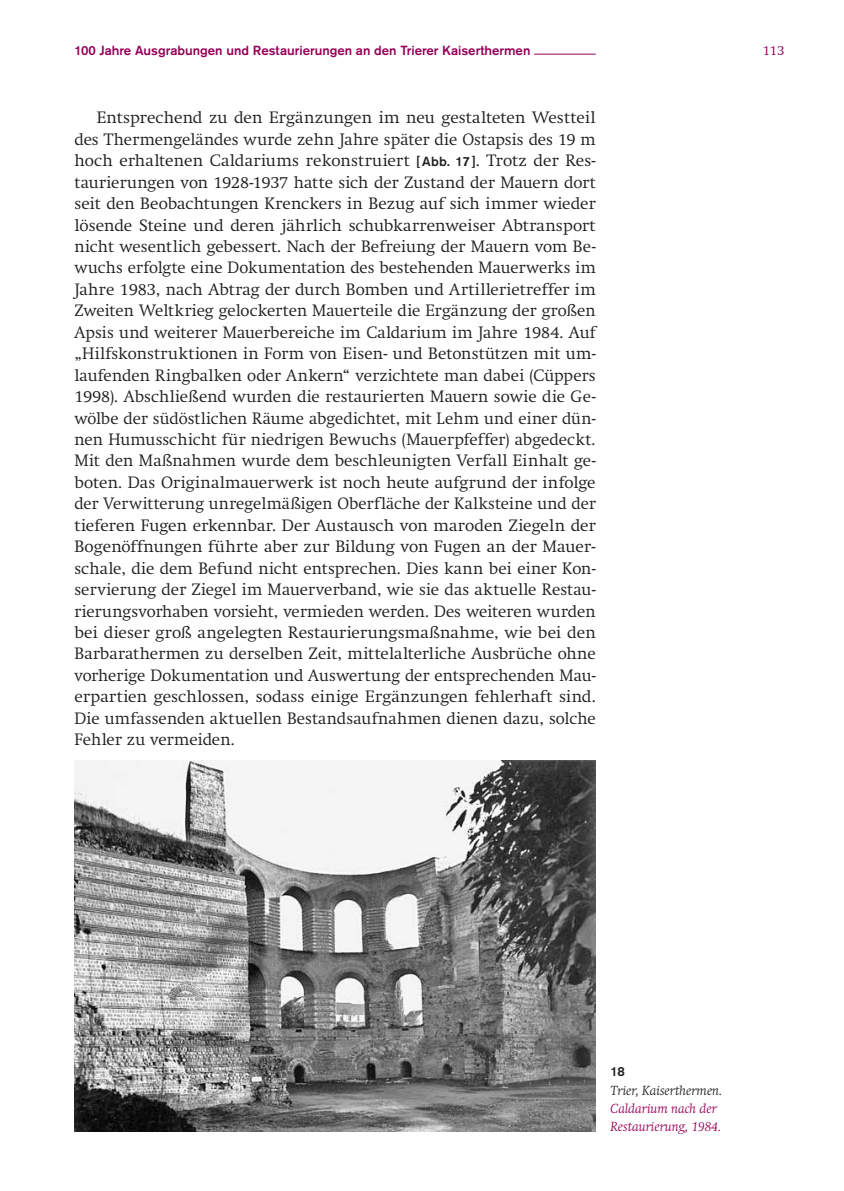
<style>
.page{position:relative;width:844px;height:1191px;background:#fff}
.page>*{position:absolute;margin:0;border:0;box-sizing:border-box;transform-origin:0 0}
._6B_Fließtext{font:300 16.28px/21.5px "Swift";letter-spacing:.01em;color:#231f20;text-align:justify}
.t1{font:500 13.12px "Akzidenz Grotesk Std";color:#950058}
._14_BU_-_Beschreibun{font:italic 300 13.12px/18.4px "Swift";color:#950058}
._13_BU_-_Ort{font:italic 300 13.12px "Swift";color:#231f20}
.t2{font:300 13.12px "Swift";color:#950058}
._12_BU_-_Nummer{font:500 13.12px "Akzidenz Grotesk Std";color:#231f20}
.s1{font-family:"Akzidenz Grotesk Std";font-weight:500;font-size:13.12px}
</style>
<div class="page">
<hr style="left:534px;top:54px;width:61px;height:1px;background:#950058">
<img style="left:74px;top:761px;width:521px;height:370px">
<p class="t1" style="left:74px;top:42px;width:457px">100 Jahre Ausgrabungen und Restaurierungen an den Trierer Kaiserthermen</p>
<p class="t2" style="left:762px;top:42px;width:23px">113</p>
<p class="_6B_Fließtext" style="left:74px;top:107px;width:522px;text-indent:22px">Entsprechend zu den Ergänzungen im neu gestalteten Westteil des Thermengeländes wurde zehn Jahre später die Ostapsis des 19 m hoch erhaltenen Caldariums rekonstruiert <span class="s1">[Abb. 17]</span>. Trotz der Res&shy;taurierungen von 1928-1937 hatte sich der Zustand der Mauern dort seit den Beobachtungen Krenckers in Bezug auf sich immer wieder lösende Steine und deren jährlich schubkarrenweiser Abtransport nicht wesentlich gebessert. Nach der Befreiung der Mauern vom Be&shy;wuchs erfolgte eine Dokumentation des bestehenden Mauerwerks im Jahre 1983, nach Abtrag der durch Bomben und Artillerietreffer im Zweiten Weltkrieg gelockerten Mauerteile die Ergänzung der großen Apsis und weiterer Mauerbereiche im Caldarium im Jahre 1984. Auf „Hilfskonstruktionen in Form von Eisen- und Betonstützen mit um&shy;laufenden Ringbalken oder Ankern“ verzichtete man dabei (Cüppers 1998). Abschließend wurden die restaurierten Mauern sowie die Ge&shy;wölbe der südöstlichen Räume abgedichtet, mit Lehm und einer dün&shy;nen Humusschicht für niedrigen Bewuchs (Mauerpfeffer) abgedeckt.<br>Mit den Maßnahmen wurde dem beschleunigten Verfall Einhalt ge&shy;boten. Das Originalmauerwerk ist noch heute aufgrund der infolge der Verwitterung unregelmäßigen Oberfläche der Kalksteine und der tieferen Fugen erkennbar. Der Austausch von maroden Ziegeln der Bogenöffnungen führte aber zur Bildung von Fugen an der Mauer&shy;schale, die dem Befund nicht entsprechen. Dies kann bei einer Kon&shy;servierung der Ziegel im Mauerverband, wie sie das aktuelle Restau&shy;rierungsvorhaben vorsieht, vermieden werden. Des weiteren wurden bei dieser groß angelegten Restaurierungsmaßnahme, wie bei den Barbarathermen zu derselben Zeit, mittelalterliche Ausbrüche ohne vorherige Dokumentation und Auswertung der entsprechenden Mau&shy;erpartien geschlossen, sodass einige Ergänzungen fehlerhaft sind.<br>Die umfassenden aktuellen Bestandsaufnahmen dienen dazu, solche Fehler zu vermeiden.</p>
<p class="_12_BU_-_Nummer" style="left:610px;top:1063px;width:16px">18</p>
<p class="_13_BU_-_Ort" style="left:610px;top:1082px;width:113px">Trier, Kaiserthermen.</p>
<p class="_14_BU_-_Beschreibun" style="left:610px;top:1099px;width:112px">Caldarium nach der<br>Restaurierung, 1984.</p>
</div>
